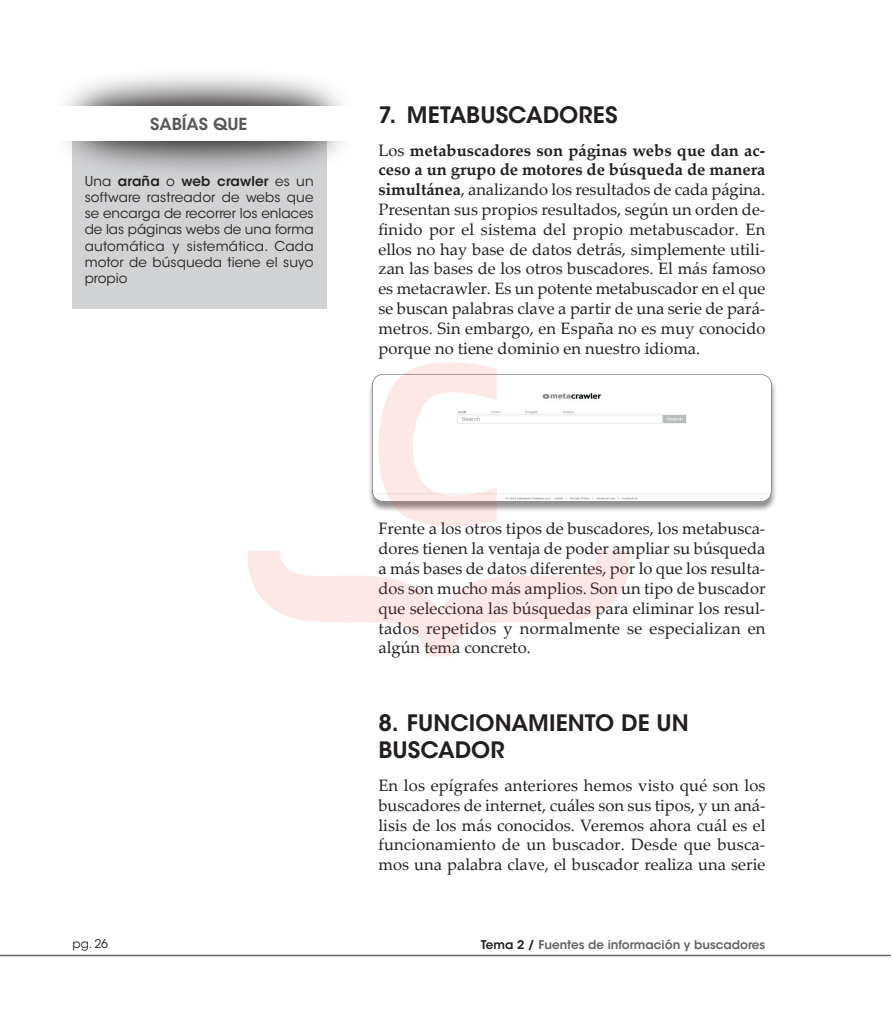
<style>
.page{position:relative;width:893px;height:1021px;background:#fff}
.page>*{position:absolute;margin:0;border:0;box-sizing:border-box;transform-origin:0 0}
.t1{font:600 22.5px/27px "ITC Avant Garde Std";letter-spacing:.005em;color:#231f20}
.t2{font:16.5px/19.8px "Palatino Linotype";color:#231f20;text-align:justify}
.t3{font:600 16.5px "ITC Avant Garde Std";color:#57585a}
.t4{font:13.5px/16.2px "ITC Avant Garde Std";letter-spacing:.01em;color:#231f20;text-align:justify}
.t5{font:600 12px "ITC Avant Garde Std";color:#636366}
.t6{font:12px "ITC Avant Garde Std";color:#231f20}
.s1{font-weight:600}
.s2{font-weight:700}
.s3{color:#231f20}
</style>
<div class="page">
<hr style="left:0;top:954px;width:891px;height:2px;background:#636366">
<div style="left:72px;top:129px;width:254px;height:179px;background:#d1d2d4"></div>
<svg style="left:66px;top:75px;width:277px;height:104px"></svg>
<div style="left:32px;top:106px;width:334px;height:35px;background:#fff"></div>
<img style="left:223px;top:287px;width:447px;height:370px">
<p class="t3" style="left:150px;top:113px;width:99px">SABÍAS QUE</p>
<p class="t4" style="left:85px;top:173px;width:230px">Una <span class="s1">araña</span> o <span class="s1">web crawler</span> es un software rastreador de webs que se encarga de recorrer los enlaces de las páginas webs de una forma automática y sistemática. Cada motor de búsqueda tiene el suyo propio</p>
<h1 class="t1" style="left:378px;top:101px;width:241px">7. METABUSCADORES</h1>
<p class="t2" style="left:378px;top:139px;width:388px">Los <span class="s2">metabuscadores son páginas webs que dan ac&shy;ceso a un grupo de motores de búsqueda de manera simultánea</span>, analizando los resultados de cada página.<br>Presentan sus propios resultados, según un orden de&shy;finido por el sistema del propio metabuscador. En ellos no hay base de datos detrás, simplemente utili&shy;zan las bases de los otros buscadores. El más famoso es metacrawler. Es un potente metabuscador en el que se buscan palabras clave a partir de una serie de pará&shy;metros. Sin embargo, en España no es muy conocido porque no tiene dominio en nuestro idioma.</p>
<p class="t2" style="left:378px;top:518px;width:389px">Frente a los otros tipos de buscadores, los metabusca&shy;dores tienen la ventaja de poder ampliar su búsqueda a más bases de datos diferentes, por lo que los resulta&shy;dos son mucho más amplios. Son un tipo de buscador que selecciona las búsquedas para eliminar los resul&shy;tados repetidos y normalmente se especializan en algún tema concreto.</p>
<h1 class="t1" style="left:378px;top:709px;width:312px">8. FUNCIONAMIENTO DE UN<br>BUSCADOR</h1>
<p class="t2" style="left:378px;top:774px;width:389px">En los epígrafes anteriores hemos visto qué son los buscadores de internet, cuáles son sus tipos, y un aná&shy;lisis de los más conocidos. Veremos ahora cuál es el funcionamiento de un buscador. Desde que busca&shy;mos una palabra clave, el buscador realiza una serie</p>
<p class="t6" style="left:73px;top:936px;width:37px">pg. 26</p>
<p class="t5" style="left:481px;top:937px;width:286px"><span class="s3">Tema 2 /</span> Fuentes de información y buscadores</p>
</div>
